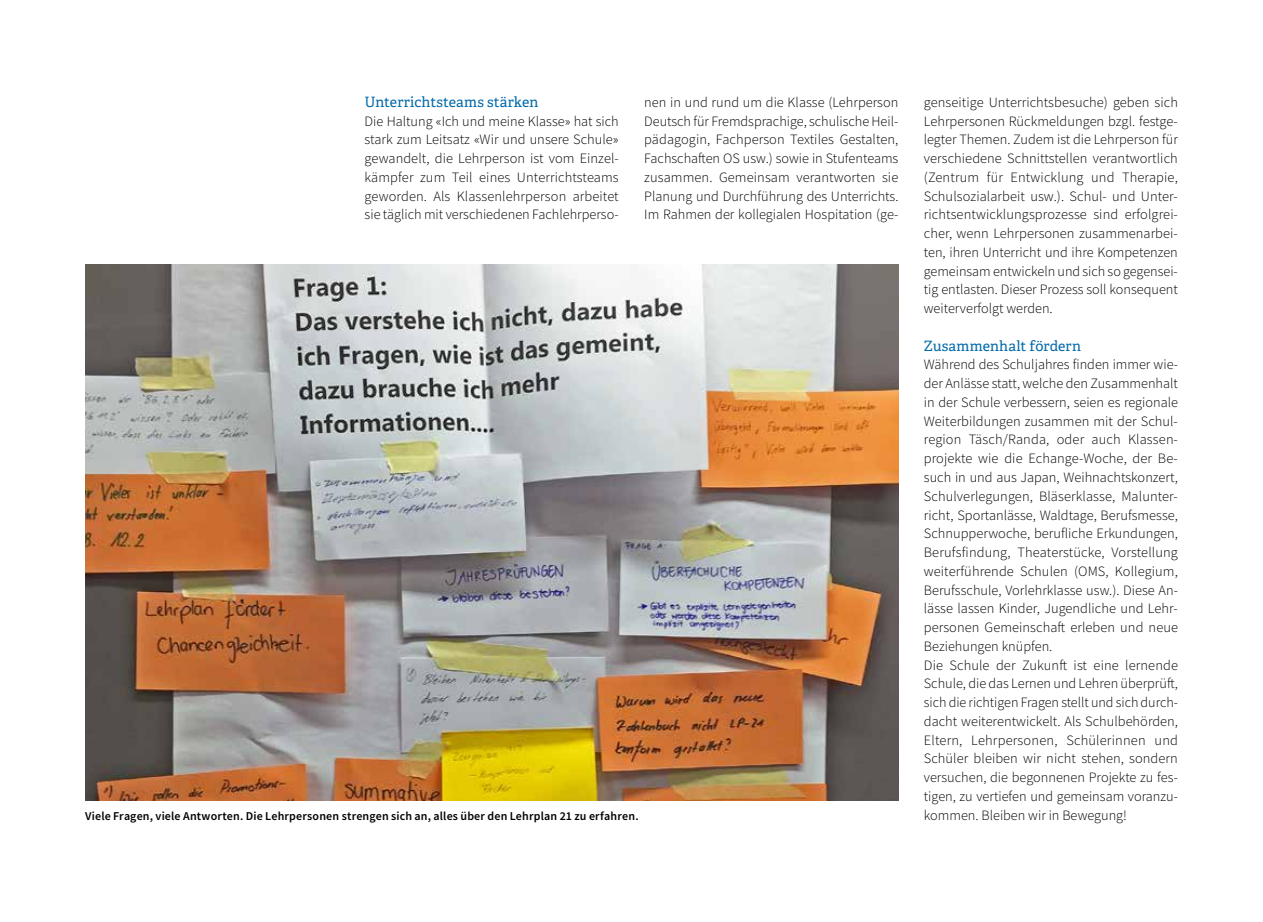
<style>
.page{position:relative;width:1263px;height:922px;background:#fff}
.page>*{position:absolute;margin:0;border:0;box-sizing:border-box;transform-origin:0 0}
.t1{font:300 14.25px/18.8px "Source Sans Pro";color:#000;text-align:justify}
.t2{font:14.25px "Adelle PE";letter-spacing:.005em;color:#0069a9}
.t3{font:600 12px "Source Sans Pro";letter-spacing:.015em;color:#000}
</style>
<div class="page">
<img style="left:85px;top:264px;width:813px;height:537px">
<p class="t2" style="left:365px;top:91px;width:175px">Unterrichtsteams stärken</p>
<p class="t1" style="left:365px;top:111px;width:256px">Die Haltung «Ich und meine Klasse» hat sich stark zum Leitsatz «Wir und unsere Schule» gewandelt, die Lehrperson ist vom Einzel&shy;kämpfer zum Teil eines Unterrichtsteams geworden. Als Klassenlehrperson arbeitet sie täglich mit verschiedenen Fachlehrperso-</p>
<p class="t1" style="left:644px;top:93px;width:256px">nen in und rund um die Klasse (Lehrperson Deutsch für Fremdsprachige, schulische Heil&shy;pädagogin, Fachperson Textiles Gestalten, Fachschaften OS usw.) sowie in Stufenteams zusammen. Gemeinsam verantworten sie Planung und Durchführung des Unterrichts.<br>Im Rahmen der kollegialen Hospitation (ge-</p>
<p class="t1" style="left:924px;top:93px;width:256px">genseitige Unterrichtsbesuche) geben sich Lehrpersonen Rückmeldungen bzgl. festge&shy;legter Themen. Zudem ist die Lehrperson für verschiedene Schnittstellen verantwortlich (Zentrum für Entwicklung und Therapie, Schulsozialarbeit usw.). Schul- und Unter&shy;richtsentwicklungsprozesse sind erfolgrei&shy;cher, wenn Lehrpersonen zusammenarbei&shy;ten, ihren Unterricht und ihre Kompetenzen gemeinsam entwickeln und sich so gegensei&shy;tig entlasten. Dieser Prozess soll konsequent weiterverfolgt werden.</p>
<p class="t2" style="left:924px;top:335px;width:159px">Zusammenhalt fördern</p>
<p class="t1" style="left:924px;top:355px;width:256px;text-align:left">Während des Schuljahres finden immer wie&shy;der Anlässe statt, welche den Zusammenhalt in der Schule verbessern, seien es regionale Weiterbildungen zusammen mit der Schul&shy;region Täsch/Randa, oder auch Klassen&shy;projekte wie die Echange-Woche, der Be&shy;such in und aus Japan, Weihnachtskonzert, Schulverlegungen, Bläserklasse, Malunter&shy;richt, Sportanlässe, Waldtage, Berufsmesse, Schnupperwoche, berufliche Erkundungen, Berufsfindung, Theaterstücke, Vorstellung weiterführende Schulen (OMS, Kollegium, Berufsschule, Vorlehrklasse usw.). Diese An&shy;lässe lassen Kinder, Jugendliche und Lehr&shy;personen Gemeinschaft erleben und neue Beziehungen knüpfen.<br>Die Schule der Zukunft ist eine lernende Schule, die das Lernen und Lehren überprüft, sich die richtigen Fragen stellt und sich durch&shy;dacht weiterentwickelt. Als Schulbehörden, Eltern, Lehrpersonen, Schülerinnen und Schüler bleiben wir nicht stehen, sondern versuchen, die begonnenen Projekte zu fes&shy;tigen, zu vertiefen und gemeinsam voranzu-</p>
<p class="t3" style="left:85px;top:807px;width:555px">Viele Fragen, viele Antworten. Die Lehrpersonen strengen sich an, alles über den Lehrplan 21 zu erfahren.</p>
<p class="t1" style="left:924px;top:805px;width:205px">kommen. Bleiben wir in Bewegung!</p>
</div>
